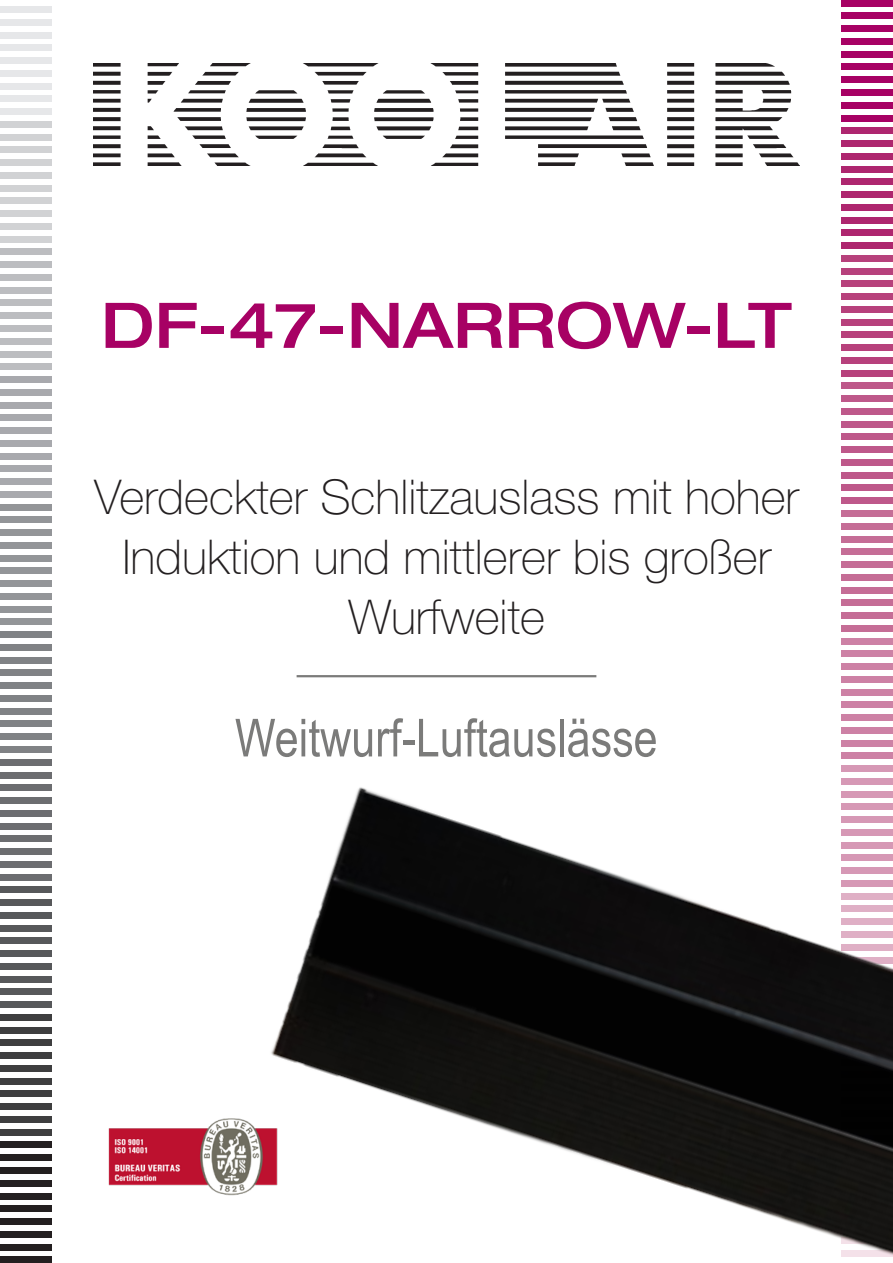
<style>
.page{position:relative;width:893px;height:1263px;background:#fff}
.page>*{position:absolute;margin:0;border:0;box-sizing:border-box;transform-origin:0 0}
.t1{font:500 expanded 63px "Helvetica 63";color:#a70164}
.t2{font:52.5px "Arial Narrow";color:#7b7b7a}
.t3{font:100 48px "Helvetica Neue LT Std";color:#231f20}
</style>
<div class="page">
<div style="left:0;top:1256px;width:51px;height:7px;background:#231f20"></div>
<div style="left:0;top:1244px;width:51px;height:6px;background:#231f20"></div>
<div style="left:0;top:1231px;width:51px;height:6px;background:#231f20"></div>
<div style="left:0;top:1218px;width:51px;height:7px;background:#231f20"></div>
<div style="left:0;top:1205px;width:51px;height:7px;background:#231f20"></div>
<div style="left:0;top:1193px;width:51px;height:6px;background:#231f20"></div>
<div style="left:0;top:1180px;width:51px;height:6px;background:#231f20"></div>
<div style="left:0;top:1167px;width:51px;height:7px;background:#231f20"></div>
<div style="left:0;top:1154px;width:51px;height:7px;background:#231f20"></div>
<div style="left:0;top:1142px;width:51px;height:6px;background:#231f20"></div>
<div style="left:0;top:1129px;width:51px;height:6px;background:#3e3e3f"></div>
<div style="left:0;top:1116px;width:51px;height:7px;background:#3e3e3f"></div>
<div style="left:0;top:1103px;width:51px;height:7px;background:#3e3e3f"></div>
<div style="left:0;top:1091px;width:51px;height:6px;background:#3e3e3f"></div>
<div style="left:0;top:1078px;width:51px;height:6px;background:#3e3e3f"></div>
<div style="left:0;top:1065px;width:51px;height:6px;background:#3e3e3f"></div>
<div style="left:0;top:1052px;width:51px;height:7px;background:#3e3e3f"></div>
<div style="left:0;top:1040px;width:51px;height:6px;background:#3e3e3f"></div>
<div style="left:0;top:1027px;width:51px;height:6px;background:#3e3e3f"></div>
<div style="left:0;top:1014px;width:51px;height:6px;background:#3e3e3f"></div>
<div style="left:0;top:1001px;width:51px;height:7px;background:#57585a"></div>
<div style="left:0;top:989px;width:51px;height:6px;background:#57585a"></div>
<div style="left:0;top:976px;width:51px;height:6px;background:#57585a"></div>
<div style="left:0;top:963px;width:51px;height:6px;background:#57585a"></div>
<div style="left:0;top:950px;width:51px;height:7px;background:#57585a"></div>
<div style="left:0;top:938px;width:51px;height:6px;background:#57585a"></div>
<div style="left:0;top:925px;width:51px;height:6px;background:#57585a"></div>
<div style="left:0;top:912px;width:51px;height:6px;background:#57585a"></div>
<div style="left:0;top:899px;width:51px;height:7px;background:#57585a"></div>
<div style="left:0;top:887px;width:51px;height:6px;background:#57585a"></div>
<div style="left:0;top:874px;width:51px;height:6px;background:#6c6d70"></div>
<div style="left:0;top:861px;width:51px;height:6px;background:#6c6d70"></div>
<div style="left:0;top:848px;width:51px;height:7px;background:#6c6d70"></div>
<div style="left:0;top:836px;width:51px;height:6px;background:#6c6d70"></div>
<div style="left:0;top:823px;width:51px;height:6px;background:#6c6d70"></div>
<div style="left:0;top:810px;width:51px;height:6px;background:#6c6d70"></div>
<div style="left:0;top:797px;width:51px;height:7px;background:#6c6d70"></div>
<div style="left:0;top:784px;width:51px;height:7px;background:#6c6d70"></div>
<div style="left:0;top:772px;width:51px;height:6px;background:#6c6d70"></div>
<div style="left:0;top:759px;width:51px;height:6px;background:#6c6d70"></div>
<div style="left:0;top:746px;width:51px;height:7px;background:#808285"></div>
<div style="left:0;top:733px;width:51px;height:7px;background:#808285"></div>
<div style="left:0;top:721px;width:51px;height:6px;background:#808285"></div>
<div style="left:0;top:708px;width:51px;height:6px;background:#808285"></div>
<div style="left:0;top:695px;width:51px;height:7px;background:#808285"></div>
<div style="left:0;top:682px;width:51px;height:7px;background:#808285"></div>
<div style="left:0;top:670px;width:51px;height:6px;background:#808285"></div>
<div style="left:0;top:657px;width:51px;height:6px;background:#808285"></div>
<div style="left:0;top:644px;width:51px;height:7px;background:#808285"></div>
<div style="left:0;top:631px;width:51px;height:7px;background:#808285"></div>
<div style="left:0;top:619px;width:51px;height:6px;background:#939598"></div>
<div style="left:0;top:606px;width:51px;height:6px;background:#939598"></div>
<div style="left:0;top:593px;width:51px;height:7px;background:#939598"></div>
<div style="left:0;top:580px;width:51px;height:7px;background:#939598"></div>
<div style="left:0;top:568px;width:51px;height:6px;background:#939598"></div>
<div style="left:0;top:555px;width:51px;height:6px;background:#939598"></div>
<div style="left:0;top:542px;width:51px;height:7px;background:#939598"></div>
<div style="left:0;top:529px;width:51px;height:7px;background:#939598"></div>
<div style="left:0;top:517px;width:51px;height:6px;background:#939598"></div>
<div style="left:0;top:504px;width:51px;height:6px;background:#939598"></div>
<div style="left:0;top:491px;width:51px;height:6px;background:#a8a9ad"></div>
<div style="left:0;top:478px;width:51px;height:7px;background:#a8a9ad"></div>
<div style="left:0;top:466px;width:51px;height:6px;background:#a8a9ad"></div>
<div style="left:0;top:453px;width:51px;height:6px;background:#a8a9ad"></div>
<div style="left:0;top:440px;width:51px;height:6px;background:#a8a9ad"></div>
<div style="left:0;top:427px;width:51px;height:7px;background:#a8a9ad"></div>
<div style="left:0;top:415px;width:51px;height:6px;background:#a8a9ad"></div>
<div style="left:0;top:402px;width:51px;height:6px;background:#a8a9ad"></div>
<div style="left:0;top:389px;width:51px;height:6px;background:#a8a9ad"></div>
<div style="left:0;top:376px;width:51px;height:7px;background:#a8a9ad"></div>
<div style="left:0;top:364px;width:51px;height:6px;background:#bcbdc0"></div>
<div style="left:0;top:351px;width:51px;height:6px;background:#bcbdc0"></div>
<div style="left:0;top:338px;width:51px;height:6px;background:#bcbdc0"></div>
<div style="left:0;top:325px;width:51px;height:7px;background:#bcbdc0"></div>
<div style="left:0;top:313px;width:51px;height:6px;background:#bcbdc0"></div>
<div style="left:0;top:300px;width:51px;height:6px;background:#bcbdc0"></div>
<div style="left:0;top:287px;width:51px;height:6px;background:#bcbdc0"></div>
<div style="left:0;top:274px;width:51px;height:7px;background:#bcbdc0"></div>
<div style="left:0;top:261px;width:51px;height:7px;background:#bcbdc0"></div>
<div style="left:0;top:249px;width:51px;height:6px;background:#bcbdc0"></div>
<div style="left:0;top:236px;width:51px;height:6px;background:#d1d2d4"></div>
<div style="left:0;top:223px;width:51px;height:7px;background:#d1d2d4"></div>
<div style="left:0;top:210px;width:51px;height:7px;background:#d1d2d4"></div>
<div style="left:0;top:198px;width:51px;height:6px;background:#d1d2d4"></div>
<div style="left:0;top:185px;width:51px;height:6px;background:#d1d2d4"></div>
<div style="left:0;top:172px;width:51px;height:7px;background:#d1d2d4"></div>
<div style="left:0;top:159px;width:51px;height:7px;background:#d1d2d4"></div>
<div style="left:0;top:147px;width:51px;height:6px;background:#d1d2d4"></div>
<div style="left:0;top:134px;width:51px;height:6px;background:#d1d2d4"></div>
<div style="left:0;top:121px;width:51px;height:7px;background:#d1d2d4"></div>
<div style="left:0;top:108px;width:51px;height:7px;background:#e6e7e9"></div>
<div style="left:0;top:96px;width:51px;height:6px;background:#e6e7e9"></div>
<div style="left:0;top:83px;width:51px;height:6px;background:#e6e7e9"></div>
<div style="left:0;top:70px;width:51px;height:7px;background:#e6e7e9"></div>
<div style="left:0;top:57px;width:51px;height:7px;background:#e6e7e9"></div>
<div style="left:0;top:45px;width:51px;height:6px;background:#e6e7e9"></div>
<div style="left:0;top:32px;width:51px;height:6px;background:#e6e7e9"></div>
<div style="left:0;top:19px;width:51px;height:7px;background:#e6e7e9"></div>
<div style="left:0;top:6px;width:51px;height:7px;background:#e6e7e9"></div>
<div style="left:842px;top:0;width:51px;height:6px;background:#a70164"></div>
<div style="left:842px;top:13px;width:51px;height:6px;background:#a70164"></div>
<div style="left:842px;top:26px;width:51px;height:6px;background:#a70164"></div>
<div style="left:842px;top:38px;width:51px;height:7px;background:#a70164"></div>
<div style="left:842px;top:51px;width:51px;height:6px;background:#a70164"></div>
<div style="left:842px;top:64px;width:51px;height:6px;background:#a70164"></div>
<div style="left:842px;top:77px;width:51px;height:6px;background:#a70164"></div>
<div style="left:842px;top:89px;width:51px;height:7px;background:#a70164"></div>
<div style="left:842px;top:102px;width:51px;height:6px;background:#a70164"></div>
<div style="left:842px;top:115px;width:51px;height:6px;background:#a70164"></div>
<div style="left:842px;top:128px;width:51px;height:6px;background:#ae266f"></div>
<div style="left:842px;top:140px;width:51px;height:7px;background:#ae266f"></div>
<div style="left:842px;top:153px;width:51px;height:6px;background:#ae266f"></div>
<div style="left:842px;top:166px;width:51px;height:6px;background:#ae266f"></div>
<div style="left:842px;top:179px;width:51px;height:6px;background:#ae266f"></div>
<div style="left:842px;top:191px;width:51px;height:7px;background:#ae266f"></div>
<div style="left:842px;top:204px;width:51px;height:6px;background:#ae266f"></div>
<div style="left:842px;top:217px;width:51px;height:6px;background:#ae266f"></div>
<div style="left:842px;top:230px;width:51px;height:6px;background:#ae266f"></div>
<div style="left:842px;top:242px;width:51px;height:7px;background:#ae266f"></div>
<div style="left:842px;top:255px;width:51px;height:6px;background:#b7417c"></div>
<div style="left:842px;top:268px;width:51px;height:6px;background:#b7417c"></div>
<div style="left:842px;top:281px;width:51px;height:6px;background:#b7417c"></div>
<div style="left:842px;top:293px;width:51px;height:7px;background:#b7417c"></div>
<div style="left:842px;top:306px;width:51px;height:7px;background:#b7417c"></div>
<div style="left:842px;top:319px;width:51px;height:6px;background:#b7417c"></div>
<div style="left:842px;top:332px;width:51px;height:6px;background:#b7417c"></div>
<div style="left:842px;top:344px;width:51px;height:7px;background:#b7417c"></div>
<div style="left:842px;top:357px;width:51px;height:7px;background:#b7417c"></div>
<div style="left:842px;top:370px;width:51px;height:6px;background:#b7417c"></div>
<div style="left:842px;top:383px;width:51px;height:6px;background:#be588a"></div>
<div style="left:842px;top:395px;width:51px;height:7px;background:#be588a"></div>
<div style="left:842px;top:408px;width:51px;height:7px;background:#be588a"></div>
<div style="left:842px;top:421px;width:51px;height:6px;background:#be588a"></div>
<div style="left:842px;top:434px;width:51px;height:6px;background:#be588a"></div>
<div style="left:842px;top:446px;width:51px;height:7px;background:#be588a"></div>
<div style="left:842px;top:459px;width:51px;height:7px;background:#be588a"></div>
<div style="left:842px;top:472px;width:51px;height:6px;background:#be588a"></div>
<img style="left:44px;top:481px;width:849px;height:782px">
<img style="left:94px;top:64px;width:705px;height:102px">
<p class="t1" style="left:101px;top:286px;width:692px">DF-47-NARROW-LT</p>
<p class="t3" style="left:94px;top:469px;width:706px">Verdeckter Schlitzauslass mit hoher</p>
<p class="t3" style="left:122px;top:529px;width:650px">Induktion und mittlerer bis großer</p>
<p class="t3" style="left:348px;top:589px;width:198px">Wurfweite</p>
<p class="t2" style="left:235px;top:699px;width:424px">Weitwurf-Luftauslässe</p>
</div>
